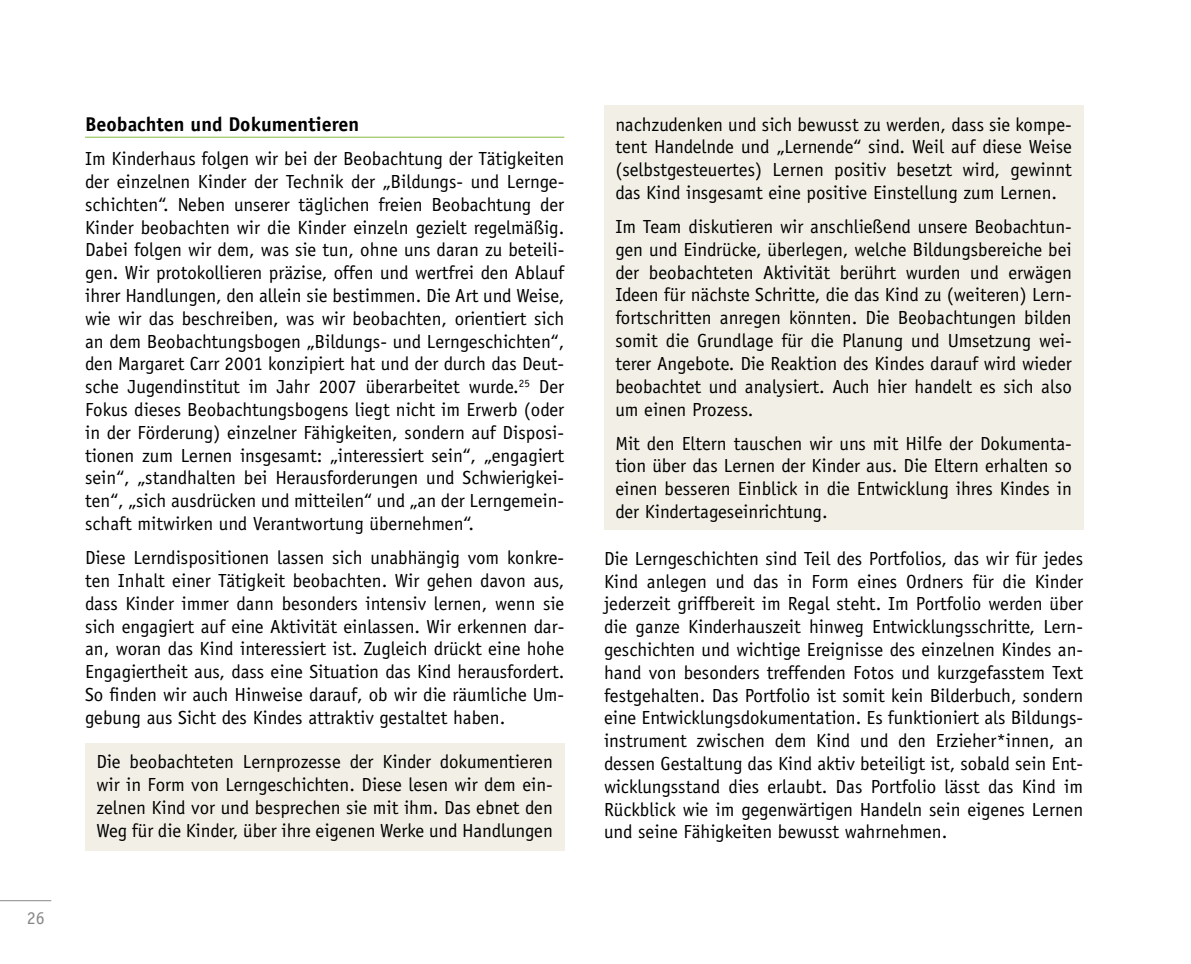
<style>
.page{position:relative;width:1191px;height:964px;background:#fff}
.page>*{position:absolute;margin:0;border:0;box-sizing:border-box;transform-origin:0 0}
.t1{font:700 20px "Officina Sans";color:#000}
.t2{font:19px/22.8px "Officina Sans";color:#000;text-align:justify}
.t3{font:18px "Officina Sans";color:#878787}
</style>
<div class="page">
<hr style="left:0;top:900px;width:51px;height:1px;background:#878787">
<hr style="left:85px;top:137px;width:479px;height:1px;background:#86bd40">
<div style="left:85px;top:743px;width:479px;height:107px;background:#f2f0e6"></div>
<div style="left:604px;top:105px;width:479px;height:424px;background:#f2f0e6"></div>
<p class="t3" style="left:27px;top:907px;width:19px">26</p>
<p class="t1" style="left:85px;top:112px;width:276px">Beobachten und Dokumentieren</p>
<p class="t2" style="left:85px;top:147px;width:481px">Im Kinderhaus folgen wir bei der Beobachtung der Tätigkeiten der einzelnen Kinder der Technik der „Bildungs- und Lernge&shy;schichten“. Neben unserer täglichen freien Beobachtung der Kinder beobachten wir die Kinder einzeln gezielt regelmäßig.<br>Dabei folgen wir dem, was sie tun, ohne uns daran zu beteili&shy;gen. Wir protokollieren präzise, offen und wertfrei den Ablauf ihrer Handlungen, den allein sie bestimmen. Die Art und Weise, wie wir das beschreiben, was wir beobachten, orientiert sich an dem Beobachtungsbogen „Bildungs- und Lerngeschichten“, den Margaret Carr 2001 konzipiert hat und der durch das Deut&shy;sche Jugendinstitut im Jahr 2007 überarbeitet wurde.<sup>25</sup> Der Fokus dieses Beobachtungsbogens liegt nicht im Erwerb (oder in der Förderung) einzelner Fähigkeiten, sondern auf Disposi&shy;tionen zum Lernen insgesamt: „interessiert sein“, „engagiert sein“, „standhalten bei Herausforderungen und Schwierigkei&shy;ten“, „sich ausdrücken und mitteilen“ und „an der Lerngemein&shy;schaft mitwirken und Verantwortung übernehmen“.</p>
<p class="t2" style="left:85px;top:546px;width:481px">Diese Lerndispositionen lassen sich unabhängig vom konkre&shy;ten Inhalt einer Tätigkeit beobachten. Wir gehen davon aus, dass Kinder immer dann besonders intensiv lernen, wenn sie sich engagiert auf eine Aktivität einlassen. Wir erkennen dar&shy;an, woran das Kind interessiert ist. Zugleich drückt eine hohe Engagiertheit aus, dass eine Situation das Kind herausfordert.<br>So finden wir auch Hinweise darauf, ob wir die räumliche Um&shy;gebung aus Sicht des Kindes attraktiv gestaltet haben.</p>
<p class="t2" style="left:96px;top:750px;width:458px">Die beobachteten Lernprozesse der Kinder dokumentieren wir in Form von Lerngeschichten. Diese lesen wir dem ein&shy;zelnen Kind vor und besprechen sie mit ihm. Das ebnet den Weg für die Kinder, über ihre eigenen Werke und Handlungen</p>
<p class="t2" style="left:615px;top:113px;width:458px">nachzudenken und sich bewusst zu werden, dass sie kompe&shy;tent Handelnde und „Lernende“ sind. Weil auf diese Weise (selbstgesteuertes) Lernen positiv besetzt wird, gewinnt das Kind insgesamt eine positive Einstellung zum Lernen.</p>
<p class="t2" style="left:615px;top:215px;width:458px">Im Team diskutieren wir anschließend unsere Beobachtun&shy;gen und Eindrücke, überlegen, welche Bildungsbereiche bei der beobachteten Aktivität berührt wurden und erwägen Ideen für nächste Schritte, die das Kind zu (weiteren) Lern&shy;fortschritten anregen könnten. Die Beobachtungen bilden somit die Grundlage für die Planung und Umsetzung wei&shy;terer Angebote. Die Reaktion des Kindes darauf wird wieder beobachtet und analysiert. Auch hier handelt es sich also um einen Prozess.</p>
<p class="t2" style="left:615px;top:432px;width:458px">Mit den Eltern tauschen wir uns mit Hilfe der Dokumenta&shy;tion über das Lernen der Kinder aus. Die Eltern erhalten so einen besseren Einblick in die Entwicklung ihres Kindes in der Kindertageseinrichtung.</p>
<p class="t2" style="left:604px;top:547px;width:481px">Die Lerngeschichten sind Teil des Portfolios, das wir für jedes Kind anlegen und das in Form eines Ordners für die Kinder jederzeit griffbereit im Regal steht. Im Portfolio werden über die ganze Kinderhauszeit hinweg Entwicklungsschritte, Lern&shy;geschichten und wichtige Ereignisse des einzelnen Kindes an&shy;hand von besonders treffenden Fotos und kurzgefasstem Text festgehalten. Das Portfolio ist somit kein Bilderbuch, sondern eine Entwicklungsdokumentation. Es funktioniert als Bildungs&shy;instrument zwischen dem Kind und den Erzieher*innen, an dessen Gestaltung das Kind aktiv beteiligt ist, sobald sein Ent&shy;wicklungsstand dies erlaubt. Das Portfolio lässt das Kind im Rückblick wie im gegenwärtigen Handeln sein eigenes Lernen und seine Fähigkeiten bewusst wahrnehmen.</p>
</div>
